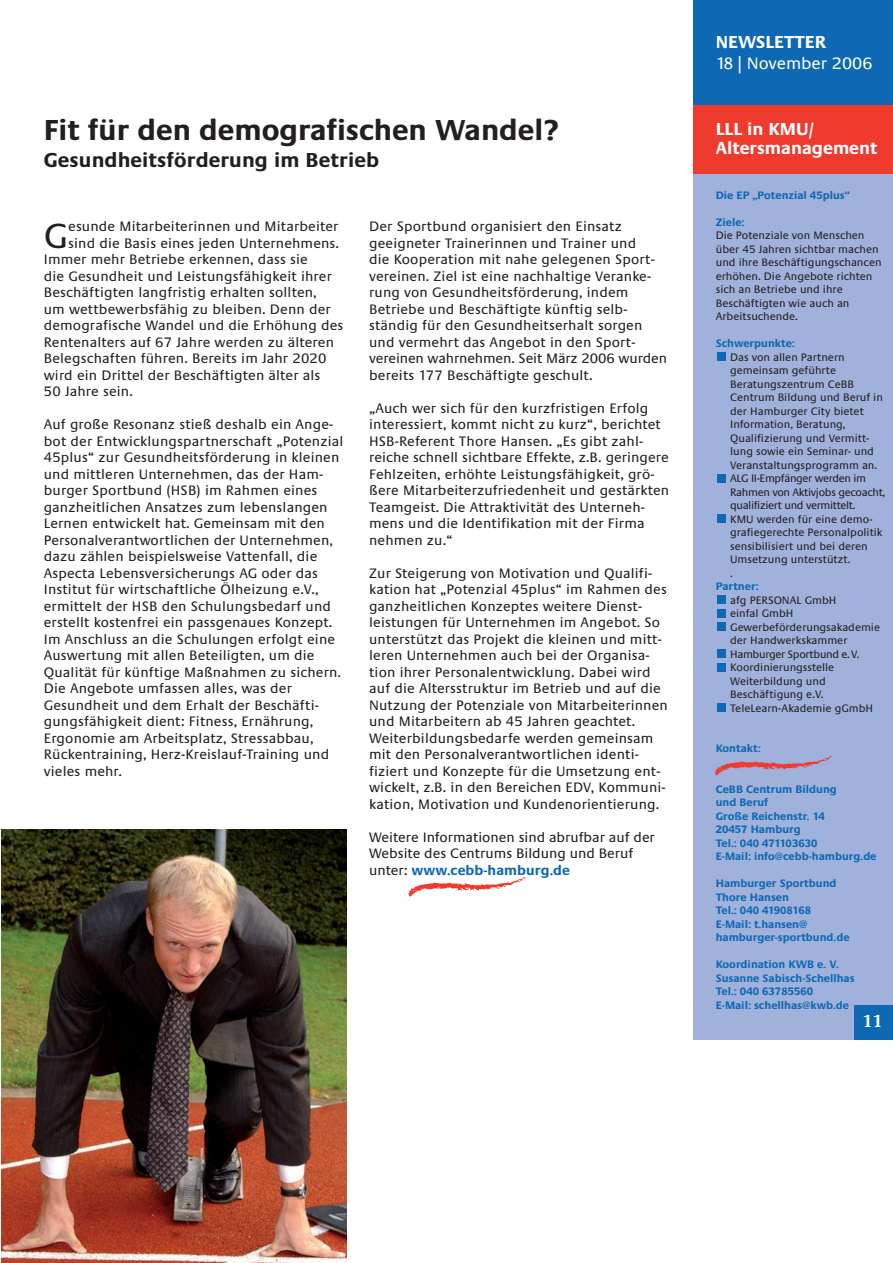
<style>
.page{position:relative;width:893px;height:1263px;background:#fff}
.page>*{position:absolute;margin:0;border:0;box-sizing:border-box;transform-origin:0 0}
.t1{font:36.3px "Praxis EF";color:#231f20}
.t2{font:700 30px "Praxis EF";color:#231f20}
.t3{font:700 21px "Praxis EF";letter-spacing:.005em;color:#231f20}
.t4{font:700 18px/19.5px "Praxis EF";color:#fff}
.t5{font:600 18px "Demos EF";color:#fff}
.t6{font:17.25px "Praxis EF";color:#fff}
.t7{font:14.25px/16.5px "Praxis EF";letter-spacing:.01em;color:#231f20}
.t8{font:11.25px/13.5px "Praxis EF";color:#231f20}
.t9{font:700 11.25px/13.5px "Praxis EF";color:#0f68b3}
.s1{font-weight:700;color:#0f68b3}
</style>
<div class="page">
<div style="left:693px;top:157px;width:200px;height:883px;background:#a0b2db"></div>
<div style="left:693px;top:0;width:200px;height:105px;background:#0f68b3"></div>
<div style="left:693px;top:105px;width:200px;height:68px;background:#ef3a2e"></div>
<div style="left:854px;top:1006px;width:39px;height:34px;background:#0f68b3"></div>
<img style="left:2px;top:830px;width:344px;height:433px">
<div style="left:717px;top:703px;width:9px;height:9px;background:#0f68b3"></div>
<div style="left:717px;top:663px;width:9px;height:8px;background:#0f68b3"></div>
<div style="left:717px;top:649px;width:9px;height:9px;background:#0f68b3"></div>
<div style="left:717px;top:622px;width:9px;height:9px;background:#0f68b3"></div>
<div style="left:717px;top:609px;width:9px;height:8px;background:#0f68b3"></div>
<div style="left:717px;top:595px;width:9px;height:9px;background:#0f68b3"></div>
<div style="left:717px;top:514px;width:9px;height:9px;background:#0f68b3"></div>
<div style="left:717px;top:474px;width:9px;height:8px;background:#0f68b3"></div>
<div style="left:717px;top:352px;width:9px;height:9px;background:#0f68b3"></div>
<svg style="left:715px;top:756px;width:118px;height:19px"></svg>
<svg style="left:408px;top:877px;width:118px;height:20px"></svg>
<h2 class="t2" style="left:44px;top:119px;width:516px">Fit für den demografischen Wandel?</h2>
<h3 class="t3" style="left:44px;top:152px;width:337px">Gesundheitsförderung im Betrieb</h3>
<h1 class="t1" style="left:44px;top:222px;width:26px">G</h1>
<p class="t7" style="left:68px;top:219px;width:272px">esunde Mitarbeiterinnen und Mitarbeiter</p>
<p class="t7" style="left:68px;top:235px;width:272px">sind die Basis eines jeden Unternehmens.</p>
<p class="t7" style="left:44px;top:252px;width:266px">Immer mehr Betriebe erkennen, dass sie</p>
<p class="t7" style="left:44px;top:268px;width:290px">die Gesundheit und Leistungsfähigkeit ihrer</p>
<p class="t7" style="left:44px;top:285px;width:274px">Beschäftigten langfristig erhalten sollten,</p>
<p class="t7" style="left:44px;top:301px;width:288px">um wettbewerbsfähig zu bleiben. Denn der</p>
<p class="t7" style="left:44px;top:318px;width:301px">demografische Wandel und die Erhöhung des</p>
<p class="t7" style="left:44px;top:334px;width:292px">Rentenalters auf 67 Jahre werden zu älteren</p>
<p class="t7" style="left:44px;top:351px;width:284px">Belegschaften führen. Bereits im Jahr 2020</p>
<p class="t7" style="left:44px;top:367px;width:278px">wird ein Drittel der Beschäftigten älter als</p>
<p class="t7" style="left:44px;top:384px;width:91px">50 Jahre sein.</p>
<p class="t7" style="left:44px;top:417px;width:301px">Auf große Resonanz stieß deshalb ein Ange&shy;bot der Entwicklungspartnerschaft „Potenzial 45plus“ zur Gesundheitsförderung in kleinen und mittleren Unternehmen, das der Ham&shy;burger Sportbund (HSB) im Rahmen eines ganzheitlichen Ansatzes zum lebenslangen Lernen entwickelt hat. Gemeinsam mit den Personalverantwortlichen der Unternehmen, dazu zählen beispielsweise Vattenfall, die Aspecta Lebensversicherungs AG oder das Institut für wirtschaftliche Ölheizung e.V., ermittelt der HSB den Schulungsbedarf und erstellt kostenfrei ein passgenaues Konzept.<br>Im Anschluss an die Schulungen erfolgt eine Auswertung mit allen Beteiligten, um die Qualität für künftige Maßnahmen zu sichern.<br>Die Angebote umfassen alles, was der Gesundheit und dem Erhalt der Beschäfti&shy;gungsfähigkeit dient: Fitness, Ernährung, Ergonomie am Arbeitsplatz, Stressabbau, Rückentraining, Herz-Kreislauf-Training und vieles mehr.</p>
<p class="t7" style="left:369px;top:219px;width:299px">Der Sportbund organisiert den Einsatz geeigneter Trainerinnen und Trainer und<br>die Kooperation mit nahe gelegenen Sport&shy;vereinen. Ziel ist eine nachhaltige Veranke&shy;rung von Gesundheitsförderung, indem Betriebe und Beschäftigte künftig selb&shy;ständig für den Gesundheitserhalt sorgen und vermehrt das Angebot in den Sport&shy;vereinen wahrnehmen. Seit März 2006 wurden bereits 177 Beschäftigte geschult.</p>
<p class="t7" style="left:369px;top:400px;width:302px">„Auch wer sich für den kurzfristigen Erfolg interessiert, kommt nicht zu kurz“, berichtet HSB-Referent Thore Hansen. „Es gibt zahl&shy;reiche schnell sichtbare Effekte, z.B. geringere Fehlzeiten, erhöhte Leistungsfähigkeit, grö&shy;ßere Mitarbeiterzufriedenheit und gestärkten Teamgeist. Die Attraktivität des Unterneh&shy;mens und die Identifikation mit der Firma nehmen zu.“</p>
<p class="t7" style="left:369px;top:565px;width:300px">Zur Steigerung von Motivation und Qualifi&shy;kation hat „Potenzial 45plus“ im Rahmen des ganzheitlichen Konzeptes weitere Dienst&shy;leistungen für Unternehmen im Angebot. So unterstützt das Projekt die kleinen und mitt&shy;leren Unternehmen auch bei der Organisa&shy;tion ihrer Personalentwicklung. Dabei wird auf die Altersstruktur im Betrieb und auf die Nutzung der Potenziale von Mitarbeiterinnen und Mitarbeitern ab 45 Jahren geachtet.<br>Weiterbildungsbedarfe werden gemeinsam mit den Personalverantwortlichen identi&shy;fiziert und Konzepte für die Umsetzung ent&shy;wickelt, z.B. in den Bereichen EDV, Kommuni&shy;kation, Motivation und Kundenorientierung.</p>
<p class="t7" style="left:369px;top:829px;width:287px">Weitere Informationen sind abrufbar auf der<br>Website des Centrums Bildung und Beruf unter: <span class="s1">www.cebb-hamburg.de</span></p>
<p class="t4" style="left:716px;top:33px;width:112px">NEWSLETTER</p>
<p class="t6" style="left:716px;top:57px;width:158px">18| November 2006</p>
<p class="t4" style="left:716px;top:120px;width:163px">LLL in KMU/<br>Altersmanagement</p>
<p class="t9" style="left:716px;top:189px;width:136px">Die EP „Potenzial 45plus“</p>
<p class="t9" style="left:716px;top:216px;width:30px">Ziele:</p>
<p class="t8" style="left:716px;top:230px;width:167px">Die Potenziale von Menschen über 45 Jahren sichtbar machen und ihre Beschäftigungschancen erhöhen. Die Angebote richten sich an Betriebe und ihre<br>Beschäftigten wie auch an<br>Arbeitsuchende.</p>
<p class="t9" style="left:716px;top:338px;width:81px">Schwerpunkte:</p>
<p class="t8" style="left:730px;top:351px;width:157px">Das von allen Partnern gemeinsam geführte<br>Beratungszentrum CeBB<br>Centrum Bildung und Beruf in der Hamburger City bietet<br>Information, Beratung,<br>Qualifizierung und Vermitt&shy;lung sowie ein Seminar- und<br>Veranstaltungsprogramm an.<br>ALG II-Empfänger werden im<br>Rahmen von Aktivjobs gecoacht, qualifiziert und vermittelt.<br>KMU werden für eine demo&shy;grafiegerechte Personalpolitik sensibilisiert und bei deren<br>Umsetzung unterstützt.<br>.</p>
<p class="t9" style="left:716px;top:581px;width:44px">Partner:</p>
<p class="t8" style="left:730px;top:594px;width:151px">afg PERSONAL GmbH<br>einfal GmbH<br>Gewerbeförderungsakademie der Handwerkskammer<br>Hamburger Sportbund e.V.<br>Koordinierungsstelle<br>Weiterbildung und<br>Beschäftigung e.V.<br>TeleLearn-Akademie gGmbH</p>
<p class="t9" style="left:716px;top:743px;width:46px">Kontakt:</p>
<p class="t9" style="left:716px;top:783px;width:162px">CeBB Centrum Bildung<br>und Beruf<br>Große Reichenstr. 14<br>20457 Hamburg<br>Tel.: 040 471103630<br>E-Mail: info@cebb-hamburg.de</p>
<p class="t9" style="left:716px;top:878px;width:135px">Hamburger Sportbund<br>Thore Hansen<br>Tel.: 040 41908168<br>E-Mail: t.hansen@ hamburger-sportbund.de</p>
<p class="t9" style="left:716px;top:959px;width:140px">Koordination KWB e. V.<br>Susanne Sabisch-Schellhas<br>Tel.: 040 63785560<br>E-Mail: schellhas@kwb.de</p>
<p class="t5" style="left:862px;top:1014px;width:22px">11</p>
</div>
